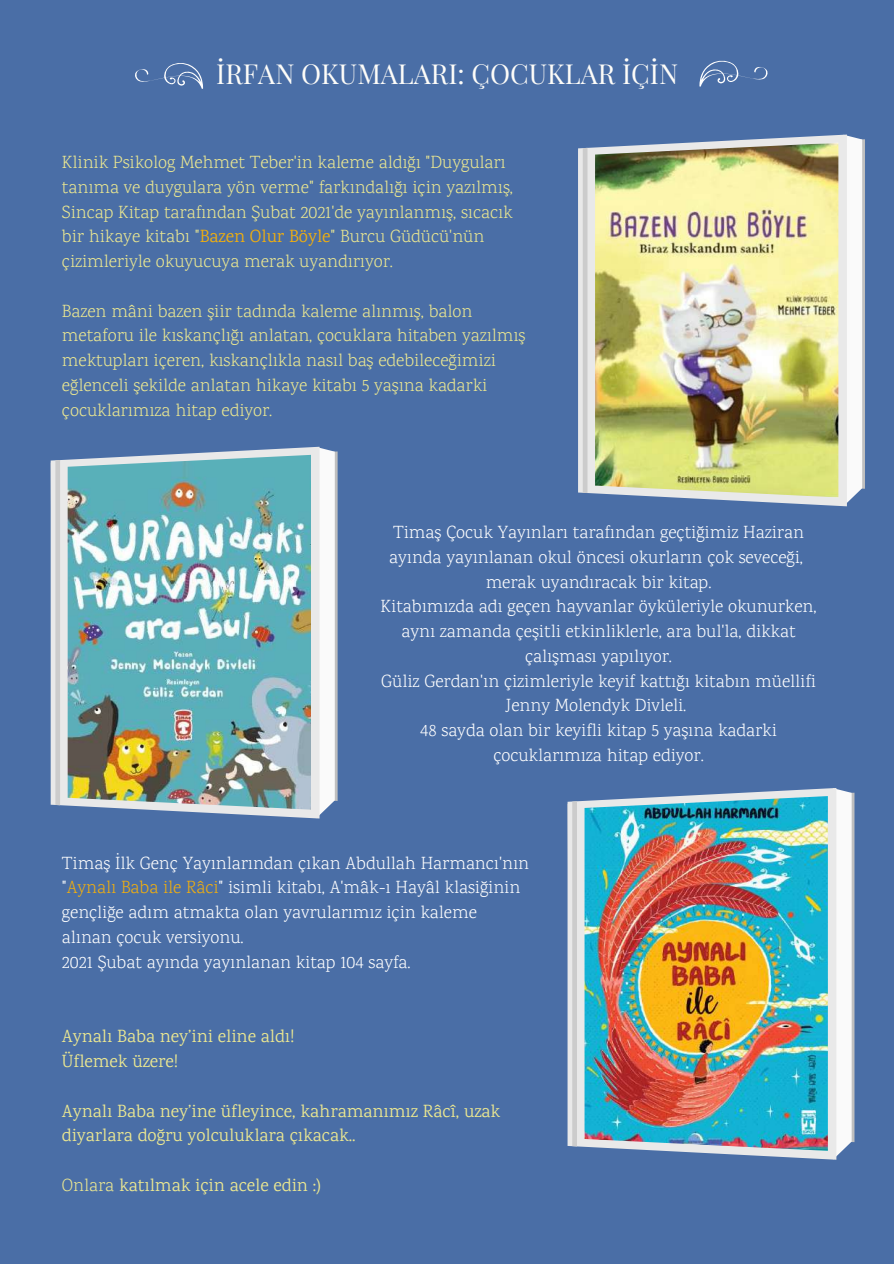
<style>
.page{position:relative;width:894px;height:1264px;background:#fff}
.page>*{position:absolute;margin:0;border:0;box-sizing:border-box;transform-origin:0 0}
.t1{font:27px "Playfair Display";color:#fefdf9}
.t2{font:300 18px/24.8px "Karma";color:#fff}
.t3{font:300 18px/24.8px "Karma";color:#ece891}
.t4{font:18px/24.8px "Karma";color:#ece891}
.s1{font-weight:400;color:#f2af0d}
.s2{color:#f2af0d}
.s3{font-weight:300}
</style>
<div class="page">
<div style="left:0;top:0;width:893px;height:1263px;background:#4a6ea6"></div>
<svg style="left:846px;top:135px;width:15px;height:371px;background:#f3f4f6"></svg>
<svg style="left:578px;top:135px;width:268px;height:371px;fill:#e9e9e9"></svg>
<div style="left:582px;top:148px;width:5px;height:345px;background:#ccc"></div>
<img style="left:595px;top:143px;width:243px;height:354px">
<svg style="left:135px;top:63px;width:68px;height:26px"></svg>
<svg style="left:699px;top:60px;width:69px;height:27px"></svg>
<div style="left:836px;top:788px;width:15px;height:371px;background:#fafafa"></div>
<svg style="left:567px;top:788px;width:269px;height:371px;fill:#e9e9e9"></svg>
<hr style="left:572px;top:801px;width:4px;height:345px;background:#ccc">
<img style="left:584px;top:796px;width:243px;height:354px">
<svg style="left:319px;top:447px;width:16px;height:371px;background:#f2f3f5"></svg>
<svg style="left:51px;top:447px;width:268px;height:371px;fill:#e9e9e9"></svg>
<div style="left:55px;top:460px;width:5px;height:345px;background:#ccc"></div>
<img style="left:68px;top:455px;width:243px;height:354px">
<h1 class="t1" style="left:216px;top:55px;width:463px">İRFAN OKUMALARI: ÇOCUKLAR İÇİN</h1>
<p class="t3" style="left:62px;top:151px;width:452px">Klinik Psikolog Mehmet Teber'in kaleme aldığı "Duyguları tanıma ve duygulara yön verme" farkındalığı için yazılmış, Sincap Kitap tarafından Şubat 2021'de yayınlanmış, sıcacık bir hikaye kitabı "<span class="s1">Bazen Olur Böyle</span>" Burcu Güdücü'nün çizimleriyle okuyucuya merak uyandırıyor.</p>
<p class="t3" style="left:62px;top:300px;width:465px">Bazen mâni bazen şiir tadında kaleme alınmış, balon metaforu ile kıskançlığı anlatan, çocuklara hitaben yazılmış mektupları içeren, kıskançlıkla nasıl baş edebileceğimizi eğlenceli şekilde anlatan hikaye kitabı 5 yaşına kadarki çocuklarımıza hitap ediyor.</p>
<p class="t2" style="left:380px;top:521px;width:437px;text-align:center">Timaş Çocuk Yayınları tarafından geçtiğimiz Haziran ayında yayınlanan okul öncesi okurların çok seveceği, merak uyandıracak bir kitap.<br>Kitabımızda adı geçen hayvanlar öyküleriyle okunurken, aynı zamanda çeşitli etkinliklerle, ara bul'la, dikkat çalışması yapılıyor.<br>Güliz Gerdan'ın çizimleriyle keyif kattığı kitabın müellifi Jenny Molendyk Divleli.<br>48 sayda olan bir keyifli kitap 5 yaşına kadarki çocuklarımıza hitap ediyor.</p>
<p class="t2" style="left:62px;top:852px;width:468px">Timaş İlk Genç Yayınlarından çıkan Abdullah Harmancı'nın "<span class="s2">Aynalı Baba ile Râci</span>" isimli kitabı, A'mâk-ı Hayâl klasiğinin gençliğe adım atmakta olan yavrularımız için kaleme alınan çocuk versiyonu.<br>2021 Şubat ayında yayınlanan kitap 104 sayfa.</p>
<p class="t4" style="left:62px;top:1023px;width:234px">Aynalı Baba ney’ini eline aldı!<br>Üflemek üzere!</p>
<p class="t4" style="left:62px;top:1097px;width:440px">Aynalı Baba ney’ine üfleyince, kahramanımız Râcî, uzak diyarlara doğru yolculuklara çıkacak..</p>
<p class="t4" style="left:62px;top:1172px;width:261px"><span class="s3">Onlara</span> katılmak için acele edin :)</p>
</div>
